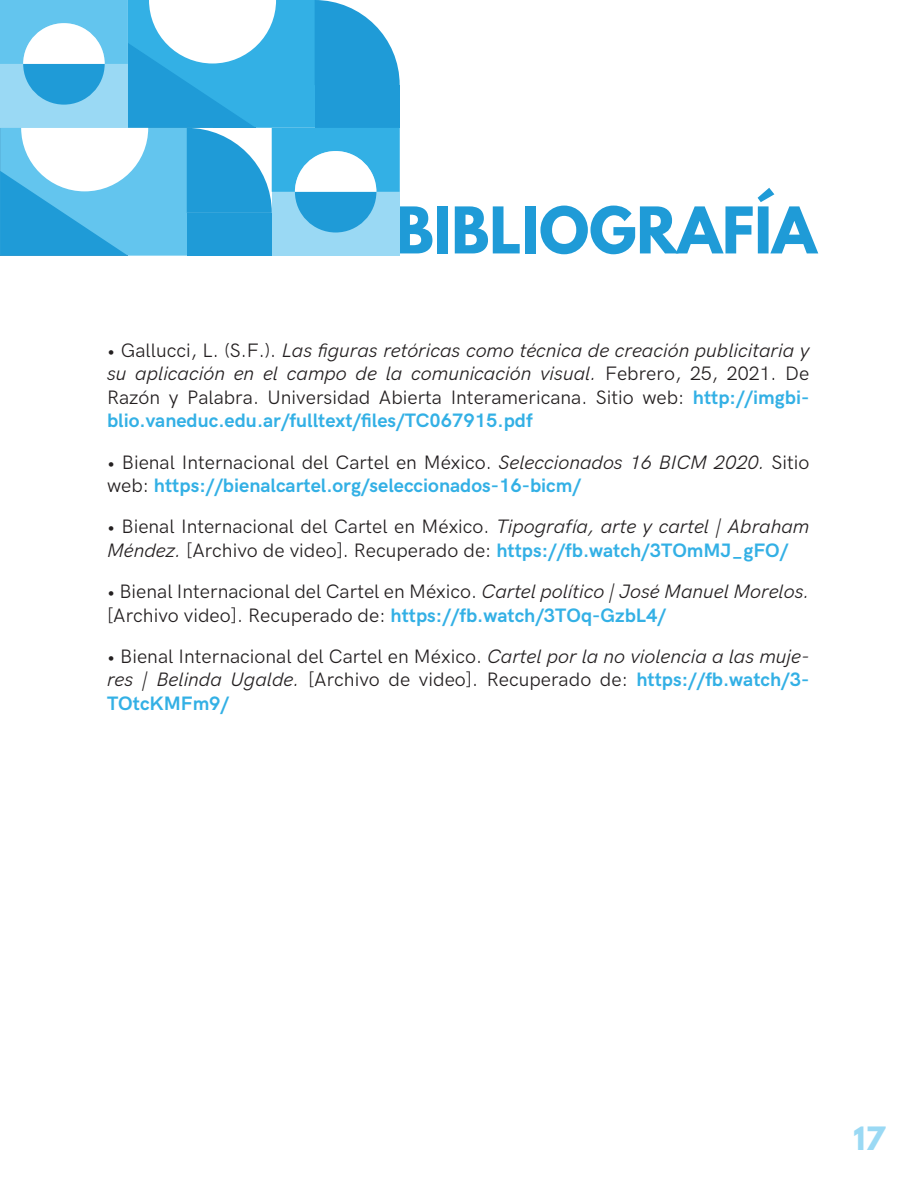
<style>
.page{position:relative;width:915px;height:1191px;background:#fff}
.page>*{position:absolute;margin:0;border:0;box-sizing:border-box;transform-origin:0 0}
.t1{font:700 57px "League Spartan";color:#1f9bd7}
.t2{font:700 28.5px "League Spartan";color:#9ad9f4}
.t3{font:19.5px/23.4px "HK Grotesk";color:#231f20}
.t4{font:italic 19.5px/23.4px "HK Grotesk";color:#231f20;text-align:justify}
.s1{font-style:normal}
.s2{font-weight:700;font-style:normal;color:#33b0e5}
.s3{font-style:italic}
.s4{font-weight:700;color:#33b0e5}
</style>
<div class="page">
<svg style="left:0;top:0;width:399px;height:256px"></svg>
<h1 class="t1" style="left:395px;top:186px;width:422px">BIBLIOGRAFÍA</h1>
<p class="t4" style="left:107px;top:337px;width:703px"><span class="s1">• Gallucci, L. (S.F.).</span> Las figuras retóricas como técnica de creación publicitaria y su aplicación en el campo de la comunicación visual. <span class="s1">Febrero, 25, 2021. De Razón y Palabra. Universidad Abierta Interamericana. Sitio web:</span> <span class="s2">http://imgbi&shy;blio.vaneduc.edu.ar/fulltext/files/TC067915.pdf</span></p>
<p class="t3" style="left:107px;top:448px;width:703px">• Bienal Internacional del Cartel en México. <span class="s3">Seleccionados 16 BICM 2020.</span> Sitio web: <span class="s4">https://bienalcartel.org/seleccionados-16-bicm/</span></p>
<p class="t3" style="left:107px;top:513px;width:703px">• Bienal Internacional del Cartel en México. <span class="s3">Tipografía, arte y cartel | Abraham<br>Méndez.</span> [Archivo de video]. Recuperado de: <span class="s4">https://fb.watch/3TOmMJ_gFO/</span></p>
<p class="t3" style="left:107px;top:578px;width:703px">• Bienal Internacional del Cartel en México. <span class="s3">Cartel político | José Manuel Morelos. </span>[Archivo video]. Recuperado de: <span class="s4">https://fb.watch/3TOq-GzbL4/</span></p>
<p class="t3" style="left:107px;top:643px;width:703px;text-align:justify">• Bienal Internacional del Cartel en México. <span class="s3">Cartel por la no violencia a las muje&shy;res | Belinda Ugalde.</span> [Archivo de video]. Recuperado de: <span class="s4">https://fb.watch/3- TOtcKMFm9/</span></p>
<h2 class="t2" style="left:853px;top:1116px;width:33px">17</h2>
</div>
